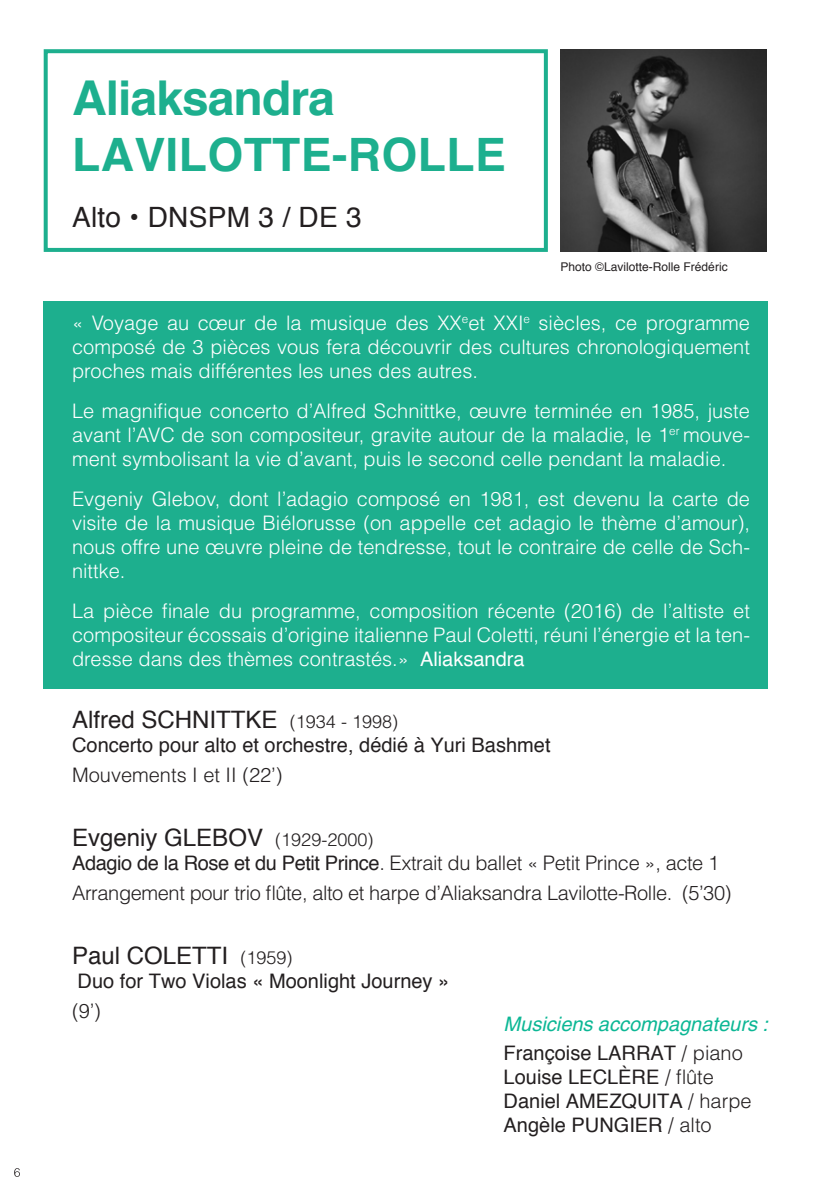
<style>
.page{position:relative;width:840px;height:1191px;background:#fff}
.page>*{position:absolute;margin:0;border:0;box-sizing:border-box;transform-origin:0 0}
.t1{font:700 48px "Helvetica";letter-spacing:-.02em;color:#1daf8e}
.t2{font:700 46px "Helvetica";letter-spacing:.01em;color:#1daf8e}
.t3{font:28px "Helvetica";letter-spacing:.01em;color:#231f20}
.t4{font:24px "Helvetica";color:#231f20}
.t5{font:300 20px/24px "Helvetica";color:#fff;text-align:justify}
.t6{font:20px "Helvetica";color:#231f20}
.t7{font:300 20px "Helvetica";letter-spacing:-.02em;color:#231f20}
.t8{font:italic 20px "Helvetica";color:#0cb795}
.t9{font:300 20px "Helvetica";color:#231f20}
.t10{font:12px "Helvetica";color:#231f20}
.s1{font-weight:400}
.s2{font-weight:300;font-size:18px}
.s3{font-weight:300}
</style>
<div class="page">
<div style="left:44px;top:49px;width:503px;height:203px;border:4px solid #1daf8e"></div>
<svg style="left:14px;top:1168px;width:6px;height:8px"></svg>
<div style="left:44px;top:301px;width:723px;height:387px;background:#1daf8e"></div>
<img style="left:560px;top:49px;width:206px;height:203px">
<p class="t1" style="left:72px;top:67px;width:264px">Aliaksandra</p>
<p class="t2" style="left:72px;top:125px;width:435px">LAVILOTTE-ROLLE</p>
<p class="t3" style="left:72px;top:199px;width:291px">Alto • DNSPM 3 / DE 3</p>
<p class="t10" style="left:560px;top:259px;width:168px">Photo ©Lavilotte-Rolle Frédéric</p>
<p class="t5" style="left:72px;top:310px;width:679px">« Voyage au cœur de la musique des XX<sup>e</sup>et XXI<sup>e</sup> siècles, ce programme composé de 3 pièces vous fera découvrir des cultures chronologiquement proches mais différentes les unes des autres.</p>
<p class="t5" style="left:72px;top:398px;width:679px">Le magnifique concerto d’Alfred Schnittke, œuvre terminée en 1985, juste avant l’AVC de son compositeur, gravite autour de la maladie, le 1<sup>er</sup> mouve&shy;ment symbolisant la vie d’avant, puis le second celle pendant la maladie.</p>
<p class="t5" style="left:72px;top:486px;width:679px">Evgeniy Glebov, dont l’adagio composé en 1981, est devenu la carte de visite de la musique Biélorusse (on appelle cet adagio le thème d’amour), nous offre une œuvre pleine de tendresse, tout le contraire de celle de Sch&shy;nittke.</p>
<p class="t5" style="left:72px;top:598px;width:679px">La pièce finale du programme, composition récente (2016) de l’altiste et compositeur écossais d’origine italienne Paul Coletti, réuni l’énergie et la ten&shy;dresse dans des thèmes contrastés.» <span class="s1">Aliaksandra</span></p>
<p class="t4" style="left:72px;top:705px;width:327px">Alfred SCHNITTKE <span class="s2">(1934 - 1998)</span></p>
<p class="t6" style="left:72px;top:733px;width:479px">Concerto pour alto et orchestre, dédié à Yuri Bashmet</p>
<p class="t9" style="left:72px;top:762px;width:212px">Mouvements I et II (22’)</p>
<p class="t4" style="left:72px;top:822px;width:303px">Evgeniy GLEBOV <span class="s2">(1929-2000)</span></p>
<p class="t7" style="left:72px;top:850px;width:648px"><span class="s1">Adagio de la Rose et du Petit Prince</span>. Extrait du ballet « Petit Prince », acte 1</p>
<p class="t7" style="left:72px;top:880px;width:660px">Arrangement pour trio flûte, alto et harpe d’Aliaksandra Lavilotte-Rolle. (5’30)</p>
<p class="t4" style="left:72px;top:940px;width:222px">Paul COLETTI <span class="s2">(1959)</span></p>
<p class="t6" style="left:78px;top:968px;width:373px">Duo for Two Violas « Moonlight Journey »</p>
<p class="t7" style="left:72px;top:998px;width:30px">(9’)</p>
<p class="t8" style="left:503px;top:1012px;width:265px">Musiciens accompagnateurs :</p>
<p class="t6" style="left:503px;top:1040px;width:240px">Françoise LARRAT <span class="s3">/ piano</span></p>
<p class="t6" style="left:503px;top:1064px;width:212px">Louise LECLÈRE <span class="s3">/ flûte</span></p>
<p class="t6" style="left:503px;top:1088px;width:249px">Daniel AMEZQUITA <span class="s3">/ harpe</span></p>
<p class="t6" style="left:503px;top:1112px;width:209px">Angèle PUNGIER <span class="s3">/ alto</span></p>
</div>
